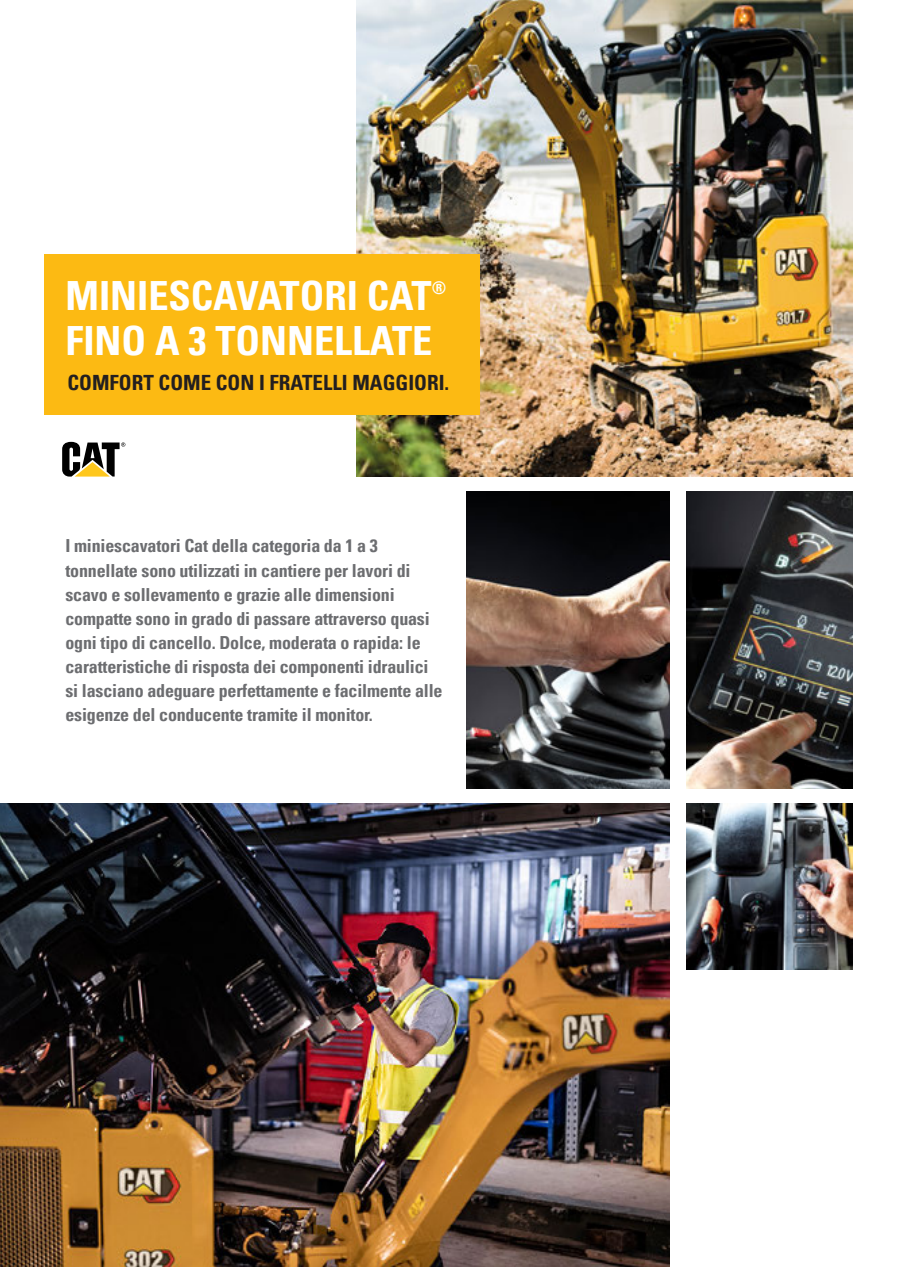
<style>
.page{position:relative;width:897px;height:1267px;background:#fff}
.page>*{position:absolute;margin:0;border:0;box-sizing:border-box;transform-origin:0 0}
.t1{font:700 condensed 40.35px "Univers LT Std";color:#fff}
.t2{font:700 condensed 21px "Univers LT Std";color:#231f20}
.t3{font:700 condensed 18px/24px "Univers LT Std";letter-spacing:-.01em;color:#6c6d70}
.t4{font:700 condensed 17.55px "Univers LT Std";color:#fff}
</style>
<div class="page">
<img style="left:356px;top:0;width:496px;height:477px">
<img style="left:686px;top:491px;width:166px;height:297px">
<img style="left:467px;top:491px;width:202px;height:297px">
<img style="left:686px;top:803px;width:166px;height:166px">
<svg style="left:62px;top:442px;width:63px;height:34px"></svg>
<img style="left:0;top:803px;width:669px;height:463px">
<div style="left:44px;top:254px;width:435px;height:160px;background:#fcba13"></div>
<h1 class="t1" style="left:65px;top:271px;width:367px">MINIESCAVATORI CAT</h1>
<p class="t4" style="left:431px;top:277px;width:16px">®</p>
<h1 class="t1" style="left:65px;top:315px;width:368px">FINO A 3 TONNELLATE</h1>
<p class="t2" style="left:68px;top:369px;width:383px">COMFORT COME CON I FRATELLI MAGGIORI.</p>
<p class="t3" style="left:65px;top:534px;width:378px">I miniescavatori Cat della categoria da 1 a 3 tonnellate sono utilizzati in cantiere per lavori di scavo e sollevamento e grazie alle dimensioni compatte sono in grado di passare attraverso quasi ogni tipo di cancello. Dolce, moderata o rapida: le caratteristiche di risposta dei componenti idraulici si lasciano adeguare perfettamente e facilmente alle esigenze del conducente tramite il monitor.</p>
</div>
